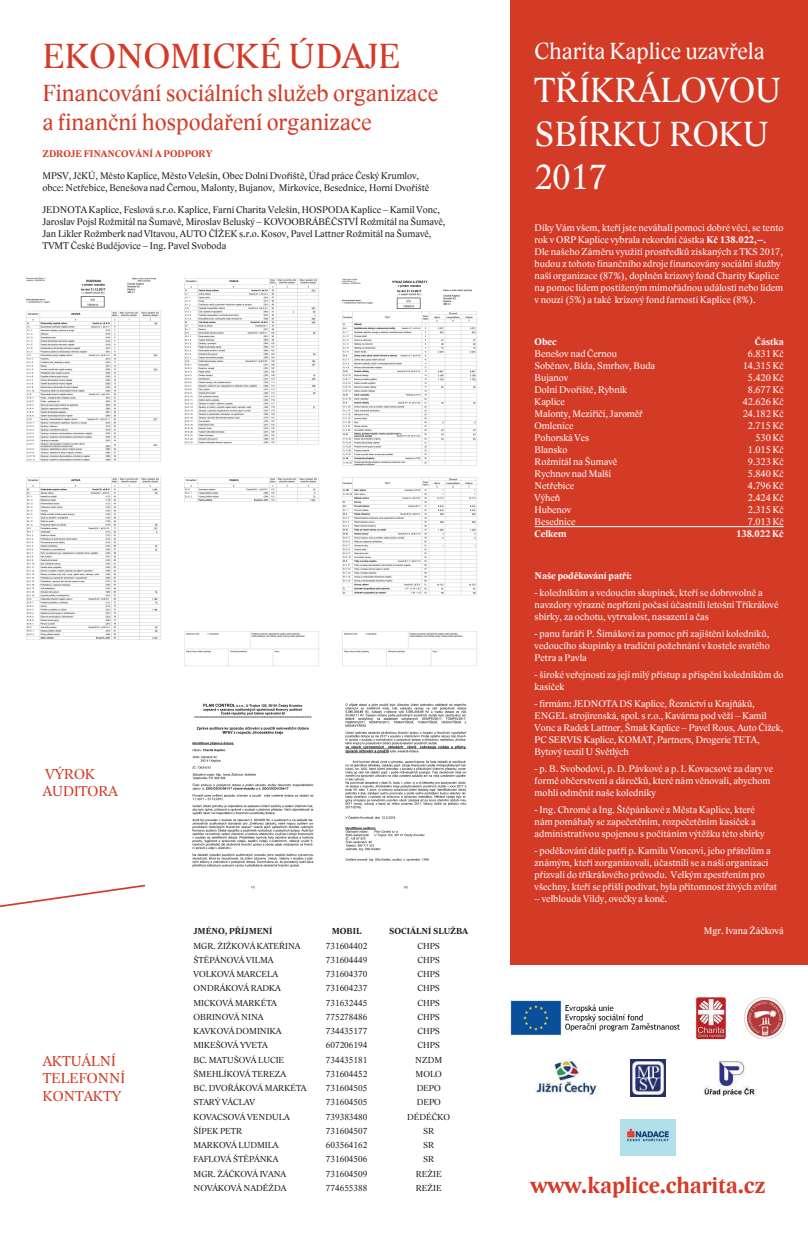
<style>
.page{position:relative;width:808px;height:1234px;background:#fff}
.page>*{position:absolute;margin:0;border:0;box-sizing:border-box;transform-origin:0 0}
.t1{font:36px/43.2px "Lido STFCE";color:#fff}
.t2{font:36px "Lido STFCE";color:#d43b27}
.t3{font:24px/28.8px "Lido STFCE";color:#d43b27}
.t4{font:24px "Lido STFCE";color:#fff}
.t5{font:700 23.8px "Lido STFCE";color:#d43b27}
.t6{font:14.8px/17.8px "Lido STFCE";color:#d43b27}
.t7{font:10px/12px "Lido STFCE";letter-spacing:.005em;color:#fff}
.t8{font:10px/12px "Lido STFCE";color:#231f20}
.t9{font:700 10px "Lido STFCE";color:#fff}
.t10{font:700 10px "Lido STFCE";color:#d43b27}
.t11{font:9px "Lido STFCE";color:#231f20}
.t12{font:700 9px "Lido STFCE";color:#231f20}
.s1{font-weight:700}
</style>
<div class="page">
<div style="left:510px;top:0;width:298px;height:964px;background:#d43b27"></div>
<hr style="left:535px;top:526px;width:249px;height:1px;background:#fff">
<svg style="left:0;top:884px;width:145px;height:22px"></svg>
<img style="left:744px;top:997px;width:42px;height:41px">
<img style="left:510px;top:1000px;width:169px;height:35px">
<img style="left:695px;top:997px;width:31px;height:41px">
<img style="left:621px;top:1119px;width:54px;height:36px">
<img style="left:630px;top:1059px;width:36px;height:37px">
<img style="left:703px;top:1060px;width:53px;height:36px">
<img style="left:536px;top:1060px;width:61px;height:36px">
<img style="left:192px;top:703px;width:122px;height:186px">
<img style="left:345px;top:703px;width:122px;height:186px">
<img style="left:26px;top:277px;width:135px;height:185px">
<img style="left:26px;top:477px;width:135px;height:163px">
<img style="left:184px;top:278px;width:135px;height:167px">
<img style="left:184px;top:477px;width:135px;height:189px">
<img style="left:342px;top:278px;width:135px;height:188px">
<img style="left:342px;top:477px;width:135px;height:189px">
<h1 class="t2" style="left:43px;top:34px;width:360px">EKONOMICKÉ ÚDAJE</h1>
<h2 class="t3" style="left:43px;top:79px;width:397px">Financování sociálních služeb organizace a finanční hospodaření organizace</h2>
<p class="t10" style="left:43px;top:148px;width:171px">ZDROJE FINANCOVÁNÍ A PODPORY</p>
<p class="t8" style="left:43px;top:170px;width:388px">MPSV, JčKÚ, Město Kaplice, Město Velešín, Obec Dolní Dvořiště, Úřad práce Český Krumlov, obce: Netřebice, Benešova nad Černou, Malonty, Bujanov, Mirkovice, Besednice, Horní Dvořiště</p>
<p class="t8" style="left:43px;top:204px;width:405px">JEDNOTA Kaplice, Feslová s.r.o. Kaplice, Farní Charita Velešín, HOSPODA Kaplice – Kamil Vonc, Jaroslav Pojsl Rožmitál na Šumavě, Miroslav Beluský – KOVOOBRÁBĚČSTVÍ Rožmitál na Šumavě, Jan Likler Rožmberk nad Vltavou, AUTO ČÍŽEK s.r.o. Kosov, Pavel Lattner Rožmitál na Šumavě, TVMT České Budějovice – Ing. Pavel Svoboda</p>
<h3 class="t6" style="left:43px;top:764px;width:76px">VÝROK<br>AUDITORA</h3>
<h3 class="t6" style="left:43px;top:1051px;width:84px">AKTUÁLNÍ<br>TELEFONNÍ<br>KONTAKTY</h3>
<p class="t12" style="left:193px;top:925px;width:81px">JMÉNO, PŘÍJMENÍ</p>
<p class="t12" style="left:332px;top:925px;width:31px">MOBIL</p>
<p class="t12" style="left:389px;top:925px;width:81px">SOCIÁLNÍ SLUŽBA</p>
<p class="t11" style="left:193px;top:939px;width:109px">MGR. ŽIŽKOVÁ KATEŘINA</p>
<p class="t11" style="left:326px;top:939px;width:43px">731604402</p>
<p class="t11" style="left:417px;top:939px;width:24px">CHPS</p>
<p class="t11" style="left:193px;top:954px;width:81px">ŠTĚPÁNOVÁ VILMA</p>
<p class="t11" style="left:326px;top:954px;width:43px">731604449</p>
<p class="t11" style="left:417px;top:954px;width:24px">CHPS</p>
<p class="t11" style="left:193px;top:968px;width:86px">VOLKOVÁ MARCELA</p>
<p class="t11" style="left:326px;top:968px;width:43px">731604370</p>
<p class="t11" style="left:417px;top:968px;width:24px">CHPS</p>
<p class="t11" style="left:193px;top:982px;width:89px">ONDRÁKOVÁ RADKA</p>
<p class="t11" style="left:326px;top:982px;width:43px">731604237</p>
<p class="t11" style="left:417px;top:982px;width:24px">CHPS</p>
<p class="t11" style="left:193px;top:996px;width:85px">MICKOVÁ MARKÉTA</p>
<p class="t11" style="left:326px;top:996px;width:43px">731632445</p>
<p class="t11" style="left:417px;top:996px;width:24px">CHPS</p>
<p class="t11" style="left:194px;top:1011px;width:72px">OBRINOVÁ NINA</p>
<p class="t11" style="left:326px;top:1011px;width:43px">775278486</p>
<p class="t11" style="left:417px;top:1011px;width:24px">CHPS</p>
<p class="t11" style="left:194px;top:1025px;width:89px">KAVKOVÁ DOMINIKA</p>
<p class="t11" style="left:326px;top:1025px;width:43px">734435177</p>
<p class="t11" style="left:417px;top:1025px;width:24px">CHPS</p>
<p class="t11" style="left:194px;top:1039px;width:76px">MIKEŠOVÁ YVETA</p>
<p class="t11" style="left:326px;top:1039px;width:43px">607206194</p>
<p class="t11" style="left:417px;top:1039px;width:24px">CHPS</p>
<p class="t11" style="left:194px;top:1053px;width:92px">BC. MATUŠOVÁ LUCIE</p>
<p class="t11" style="left:326px;top:1053px;width:43px">734435181</p>
<p class="t11" style="left:415px;top:1053px;width:28px">NZDM</p>
<p class="t11" style="left:194px;top:1068px;width:94px">ŠMEHLÍKOVÁ TEREZA</p>
<p class="t11" style="left:326px;top:1068px;width:43px">731604452</p>
<p class="t11" style="left:416px;top:1068px;width:28px">MOLO</p>
<p class="t11" style="left:194px;top:1082px;width:114px">BC. DVOŘÁKOVÁ MARKÉTA</p>
<p class="t11" style="left:326px;top:1082px;width:43px">731604505</p>
<p class="t11" style="left:417px;top:1082px;width:26px">DEPO</p>
<p class="t11" style="left:194px;top:1096px;width:63px">STARÝ VÁCLAV</p>
<p class="t11" style="left:326px;top:1096px;width:43px">731604505</p>
<p class="t11" style="left:417px;top:1096px;width:26px">DEPO</p>
<p class="t11" style="left:194px;top:1110px;width:98px">KOVACSOVÁ VENDULA</p>
<p class="t11" style="left:326px;top:1110px;width:43px">739383480</p>
<p class="t11" style="left:407px;top:1110px;width:44px">DÉDÉČKO</p>
<p class="t11" style="left:194px;top:1125px;width:50px">ŠÍPEK PETR</p>
<p class="t11" style="left:326px;top:1125px;width:43px">731604507</p>
<p class="t11" style="left:423px;top:1125px;width:13px">SR</p>
<p class="t11" style="left:194px;top:1139px;width:87px">MARKOVÁ LUDMILA</p>
<p class="t11" style="left:326px;top:1139px;width:43px">603564162</p>
<p class="t11" style="left:423px;top:1139px;width:13px">SR</p>
<p class="t11" style="left:194px;top:1153px;width:86px">FAFLOVÁ ŠTĚPÁNKA</p>
<p class="t11" style="left:326px;top:1153px;width:43px">731604506</p>
<p class="t11" style="left:423px;top:1153px;width:13px">SR</p>
<p class="t11" style="left:194px;top:1167px;width:94px">MGR. ŽÁČKOVÁ IVANA</p>
<p class="t11" style="left:326px;top:1167px;width:43px">731604509</p>
<p class="t11" style="left:416px;top:1167px;width:27px">REŽIE</p>
<p class="t11" style="left:194px;top:1182px;width:94px">NOVÁKOVÁ NADĚŽDA</p>
<p class="t11" style="left:326px;top:1182px;width:43px">774655388</p>
<p class="t11" style="left:416px;top:1182px;width:27px">REŽIE</p>
<h2 class="t4" style="left:535px;top:37px;width:232px">Charita Kaplice uzavřela</h2>
<h1 class="t1" style="left:535px;top:69px;width:248px">TŘÍKRÁLOVOU<br>SBÍRKU ROKU<br>2017</h1>
<p class="t7" style="left:535px;top:222px;width:250px">Díky Vám všem, kteří jste neváhali pomoci dobré věci, se tento rok v ORP Kaplice vybrala rekordní částka <span class="s1">Kč 138.022,--.<br></span>Dle našeho Záměru využití prostředků získaných z TKS 2017, budou z tohoto finančního zdroje financovány sociální služby naší organizace (87%), doplněn krizový fond Charity Kaplice na pomoc lidem postiženým mimořádnou událostí nebo lidem v nouzi (5%) a také krizový fond farnosti Kaplice (8%).</p>
<p class="t9" style="left:535px;top:335px;width:24px">Obec</p>
<p class="t9" style="left:755px;top:335px;width:30px">Částka</p>
<p class="t7" style="left:535px;top:348px;width:84px">Benešov nad Černou</p>
<p class="t7" style="left:748px;top:348px;width:37px">6.831 Kč</p>
<p class="t7" style="left:535px;top:360px;width:122px">Soběnov, Bída, Smrhov, Buda</p>
<p class="t7" style="left:743px;top:360px;width:42px">14.315 Kč</p>
<p class="t7" style="left:535px;top:372px;width:35px">Bujanov</p>
<p class="t7" style="left:748px;top:372px;width:37px">5.420 Kč</p>
<p class="t7" style="left:535px;top:384px;width:94px">Dolní Dvořiště, Rybník</p>
<p class="t7" style="left:748px;top:384px;width:37px">8.677 Kč</p>
<p class="t7" style="left:535px;top:396px;width:32px">Kaplice</p>
<p class="t7" style="left:743px;top:396px;width:42px">42.626 Kč</p>
<p class="t7" style="left:535px;top:408px;width:110px">Malonty, Meziříčí, Jaroměř</p>
<p class="t7" style="left:743px;top:408px;width:42px">24.182 Kč</p>
<p class="t7" style="left:535px;top:420px;width:40px">Omlenice</p>
<p class="t7" style="left:748px;top:420px;width:37px">2.715 Kč</p>
<p class="t7" style="left:535px;top:432px;width:56px">Pohorská Ves</p>
<p class="t7" style="left:755px;top:432px;width:30px">530 Kč</p>
<p class="t7" style="left:535px;top:444px;width:34px">Blansko</p>
<p class="t7" style="left:748px;top:444px;width:37px">1.015 Kč</p>
<p class="t7" style="left:535px;top:456px;width:84px">Rožmitál na Šumavě</p>
<p class="t7" style="left:748px;top:456px;width:37px">9.323 Kč</p>
<p class="t7" style="left:535px;top:468px;width:78px">Rychnov nad Malší</p>
<p class="t7" style="left:748px;top:468px;width:37px">5.840 Kč</p>
<p class="t7" style="left:535px;top:480px;width:41px">Netřebice</p>
<p class="t7" style="left:748px;top:480px;width:37px">4.796 Kč</p>
<p class="t7" style="left:535px;top:492px;width:27px">Výheň</p>
<p class="t7" style="left:748px;top:492px;width:37px">2.424 Kč</p>
<p class="t7" style="left:535px;top:504px;width:38px">Hubenov</p>
<p class="t7" style="left:748px;top:504px;width:37px">2.315 Kč</p>
<p class="t7" style="left:535px;top:516px;width:42px">Besednice</p>
<p class="t7" style="left:748px;top:516px;width:37px">7.013 Kč</p>
<p class="t9" style="left:535px;top:527px;width:33px">Celkem</p>
<p class="t9" style="left:736px;top:527px;width:49px">138.022 Kč</p>
<p class="t9" style="left:535px;top:569px;width:99px">Naše poděkování patří:</p>
<p class="t7" style="left:535px;top:587px;width:245px">- koledníkům a vedoucím skupinek, kteří se dobrovolně a navzdory výrazné nepřízni počasí účastnili letošní Tříkrálové sbírky, za ochotu, vytrvalost, nasazení a čas</p>
<p class="t7" style="left:535px;top:628px;width:237px;text-align:justify">- panu faráři P. Šimákovi za pomoc při zajištění koledníků, vedoucího skupinky a tradiční požehnání v kostele svatého Petra a Pavla</p>
<p class="t7" style="left:535px;top:669px;width:250px">- široké veřejnosti za její milý přístup a přispění koledníkům do kasiček</p>
<p class="t7" style="left:535px;top:698px;width:250px">- firmám: JEDNOTA DS Kaplice, Řeznictví u Krajňáků, ENGEL strojírenská, spol. s r.o., Kavárna pod věží – Kamil Vonc a Radek Lattner, Šmak Kaplice – Pavel Rous, Auto Čížek, PC SERVIS Kaplice, KOMAT, Partners, Drogerie TETA, Bytový textil U Světlých</p>
<p class="t7" style="left:535px;top:763px;width:240px">- p. B. Svobodovi, p. D. Pávkové a p. I. Kovacsové za dary ve formě občerstvení a dárečků, které nám věnovali, abychom mohli odměnit naše koledníky</p>
<p class="t7" style="left:535px;top:804px;width:231px">- Ing. Chromé a Ing. Štěpánkové z Města Kaplice, které nám pomáhaly se zapečetěním, rozpečetěním kasiček a administrativou spojenou s počítáním výtěžku této sbírky</p>
<p class="t7" style="left:535px;top:845px;width:244px">- poděkování dále patří p. Kamilu Voncovi, jeho přátelům a známým, kteří zorganizovali, účastnili se a naši organizaci přizvali do tříkrálového průvodu. Velkým zpestřením pro všechny, kteří se přišli podívat, byla přítomnost živých zvířat</p>
<p class="t7" style="left:535px;top:893px;width:134px">– velblouda Vildy, ovečky a koně.</p>
<p class="t7" style="left:704px;top:925px;width:81px">Mgr. Ivana Žáčková</p>
<h3 class="t5" style="left:531px;top:1170px;width:237px">www.kaplice.charita.cz</h3>
</div>
